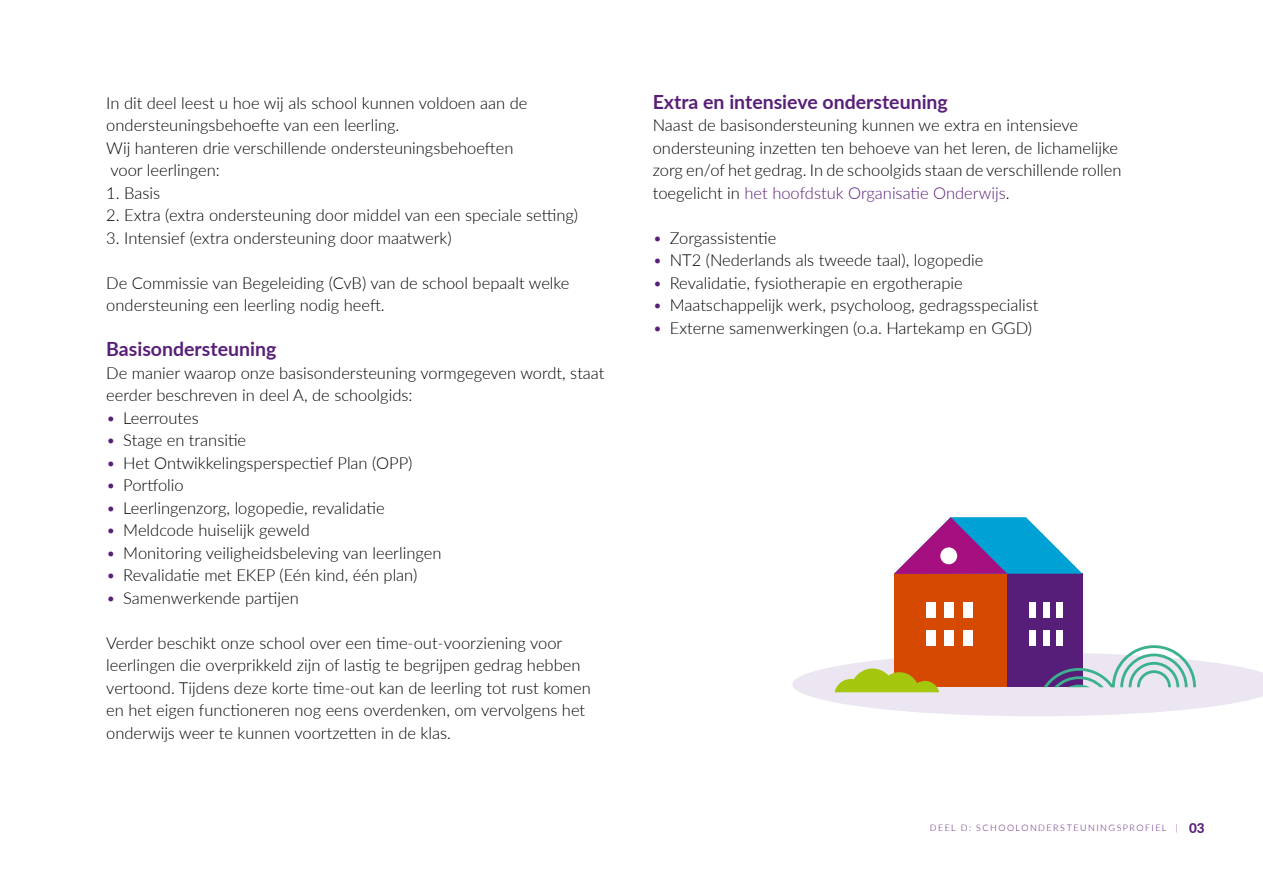
<style>
.page{position:relative;width:1263px;height:893px;background:#fff}
.page>*{position:absolute;margin:0;border:0;box-sizing:border-box;transform-origin:0 0}
.t1{font:700 19.5px "Lato";color:#581f78}
.t2{font:300 16.5px/22.5px "Lato";color:#000}
.t3{font:300 9px "Lato";letter-spacing:.165em;color:#581f78}
.s1{color:#581f78}
.s2{font-weight:800;font-size:13.5px}
</style>
<div class="page">
<div style="left:894px;top:574px;width:188px;height:113px;background:#d54903"></div>
<div style="left:1007px;top:574px;width:75px;height:113px;background:#561e78"></div>
<svg style="left:894px;top:517px;width:188px;height:57px"></svg>
<div style="left:1056px;top:603px;width:7px;height:15px;background:#fff"></div>
<div style="left:1043px;top:603px;width:7px;height:15px;background:#fff"></div>
<div style="left:1029px;top:603px;width:7px;height:15px;background:#fff"></div>
<div style="left:1056px;top:631px;width:7px;height:15px;background:#fff"></div>
<div style="left:1043px;top:631px;width:7px;height:15px;background:#fff"></div>
<div style="left:1029px;top:631px;width:7px;height:15px;background:#fff"></div>
<div style="left:963px;top:603px;width:9px;height:15px;background:#fff"></div>
<div style="left:945px;top:603px;width:9px;height:15px;background:#fff"></div>
<div style="left:926px;top:603px;width:10px;height:15px;background:#fff"></div>
<div style="left:963px;top:631px;width:9px;height:15px;background:#fff"></div>
<div style="left:945px;top:631px;width:9px;height:15px;background:#fff"></div>
<div style="left:926px;top:631px;width:10px;height:15px;background:#fff"></div>
<div style="left:940px;top:547px;width:17px;height:17px;background:#fff;border-radius:50%"></div>
<svg style="left:792px;top:645px;width:471px;height:71px"></svg>
<p class="t2" style="left:106px;top:91px;width:423px">In dit deel leest u hoe wij als school kunnen voldoen aan de ondersteuningsbehoefte van een leerling.<br>Wij hanteren drie verschillende ondersteuningsbehoeften voor leerlingen:</p>
<p class="t2" style="left:106px;top:181px;width:55px">1. Basis</p>
<p class="t2" style="left:106px;top:204px;width:473px">2. Extra (extra ondersteuning door middel van een speciale setting)</p>
<p class="t2" style="left:106px;top:226px;width:347px">3. I ntensief (extra ondersteuning door maatwerk)</p>
<p class="t2" style="left:106px;top:271px;width:465px">De Commissie van Begeleiding (CvB) van de school bepaalt welke ondersteuning een leerling nodig heeft.</p>
<p class="t1" style="left:106px;top:335px;width:172px">Basisondersteuning</p>
<p class="t2" style="left:106px;top:361px;width:500px">De manier waarop onze basisondersteuning vormgegeven wordt, staat eerder beschreven in deel A, de schoolgids:</p>
<p class="t2" style="left:106px;top:406px;width:94px"><span class="s1">•</span> Leerroutes</p>
<p class="t2" style="left:106px;top:429px;width:141px"><span class="s1">•</span> Stage en transitie</p>
<p class="t2" style="left:106px;top:451px;width:281px"><span class="s1">•</span> Het Ontwikkelingsperspectief Plan (OPP</p>
<p class="t2" style="left:408px;top:451px;width:6px">)</p>
<p class="t2" style="left:106px;top:474px;width:79px"><span class="s1">•</span> Portfolio</p>
<p class="t2" style="left:106px;top:496px;width:280px"><span class="s1">•</span> Leerlingenzorg, logopedie, revalidatie</p>
<p class="t2" style="left:106px;top:519px;width:205px"><span class="s1">•</span> Meldcode huiselijk geweld</p>
<p class="t2" style="left:106px;top:541px;width:337px"><span class="s1">•</span> Monitoring veiligheidsbeleving van leerlingen</p>
<p class="t2" style="left:106px;top:564px;width:313px"><span class="s1">•</span> Revalidatie met EKEP (Eén kind, één plan)</p>
<p class="t2" style="left:106px;top:586px;width:194px"><span class="s1">•</span> Samenwerkende partijen</p>
<p class="t2" style="left:106px;top:631px;width:486px">Verder beschikt onze school over een time-out-voorziening voor leerlingen die overprikkeld zijn of lastig te begrijpen gedrag hebben vertoond. Tijdens deze korte time-out kan de leerling tot rust komen en het eigen functioneren nog eens overdenken, om vervolgens het onderwijs weer te kunnen voortzetten in de klas.</p>
<p class="t1" style="left:653px;top:87px;width:297px">Extra en intensieve ondersteuning</p>
<p class="t2" style="left:653px;top:114px;width:470px">Naast de basisondersteuning kunnen we extra en intensieve ondersteuning inzetten ten behoeve van het leren, de lichamelijke zorg en/of het gedrag. I n de schoolgids staan de verschillende rollen toegelicht in <span class="s1">het hoofdstuk Organisatie Onderwijs</span>.</p>
<p class="t2" style="left:653px;top:226px;width:125px"><span class="s1">•</span> Zorgassistentie</p>
<p class="t2" style="left:653px;top:249px;width:332px"><span class="s1">•</span> NT2 (Nederlands als tweede taal), logopedie</p>
<p class="t2" style="left:653px;top:271px;width:312px"><span class="s1">•</span> Revalidatie, fysiotherapie en ergotherapie</p>
<p class="t2" style="left:653px;top:294px;width:387px"><span class="s1">•</span> Maatschappelijk werk, psycholoog, gedragsspecialist</p>
<p class="t2" style="left:653px;top:316px;width:381px"><span class="s1">•</span> Externe samenwerkingen (o.a. Hartekamp en GG D)</p>
<p class="t3" style="left:930px;top:821px;width:277px">Deel D: Schoolond ers teuningsprofiel | <span class="s2">03</span></p>
</div>
